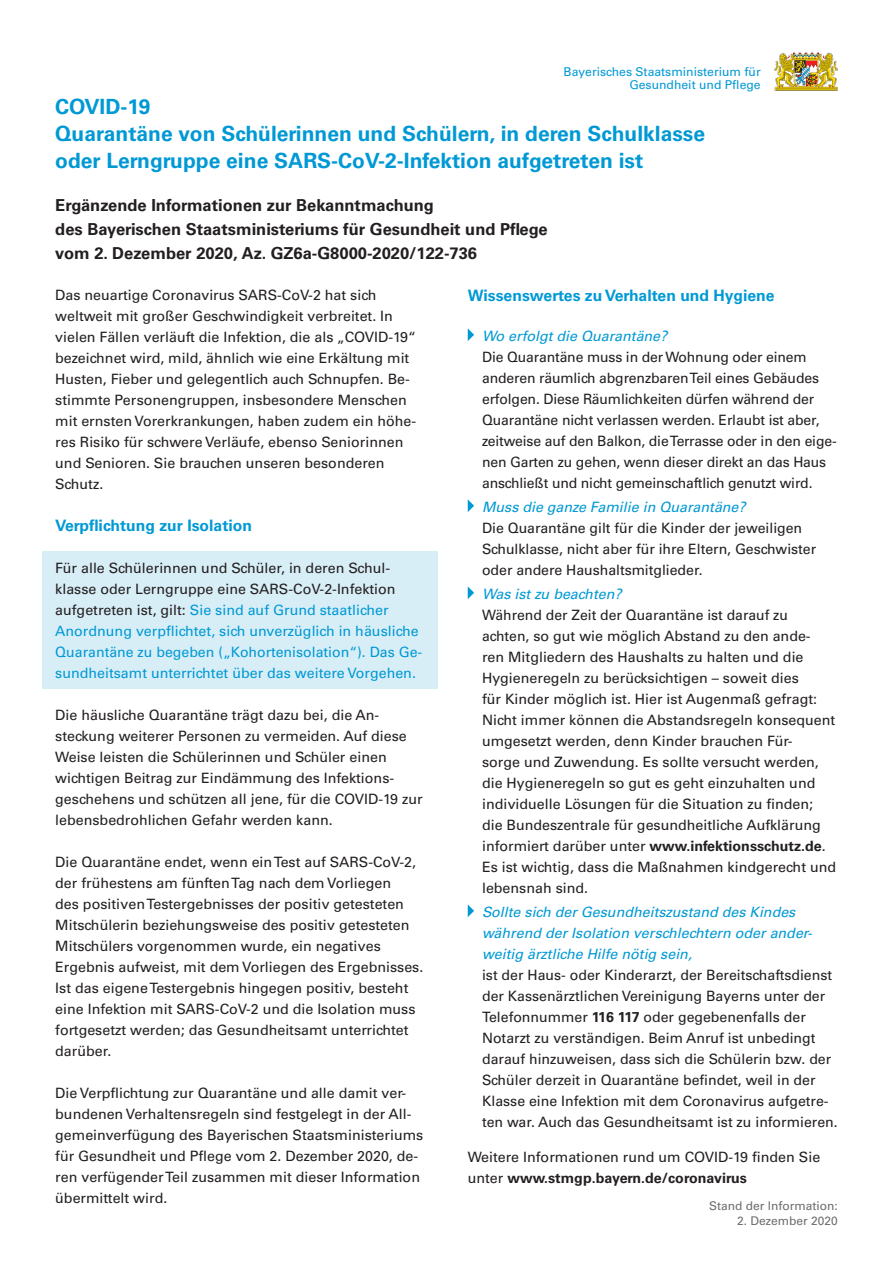
<style>
.page{position:relative;width:893px;height:1263px;background:#fff}
.page>*{position:absolute;margin:0;border:0;box-sizing:border-box;transform-origin:0 0}
.t1{font:700 21px/27px "Univers LT Std";color:#0099d5}
.t2{font:700 16.5px/24px "Univers LT Std";color:#231f20}
.t3{font:700 16.5px "Univers LT Pro 65";color:#231f20}
.t4{font:700 15.75px "Univers LT Std";color:#0099d5}
.t5{font:14.25px/21px "Univers LT Std";color:#231f20}
.t6{font:14.25px/21px "Univers LT Std";color:#0099d5}
.t7{font:italic 14.25px/21px "Univers LT Std";color:#0099d5}
.t8{font:12.15px/13.5px "Univers LT Std";color:#0099d5;text-align:right}
.t9{font:12px "Univers LT Std";color:#6c6d70}
.s1{font-family:"Univers LT Std"}
.s2{color:#231f20}
.s3{font-weight:700}
</style>
<div class="page">
<div style="left:43px;top:551px;width:395px;height:138px;background:#d8eef7"></div>
<svg style="left:468px;top:328px;width:6px;height:13px"></svg>
<svg style="left:468px;top:499px;width:6px;height:13px"></svg>
<svg style="left:468px;top:586px;width:6px;height:13px"></svg>
<svg style="left:468px;top:904px;width:6px;height:13px"></svg>
<img style="left:774px;top:53px;width:64px;height:38px">
<p class="t8" style="left:564px;top:65px;width:199px">Bayerisches Staatsministerium für<br>Gesundheit und Pflege</p>
<h1 class="t1" style="left:55px;top:93px;width:651px">COVID-19<br>Quarantäne von Schülerinnen und Schülern, in deren Schulklasse oder Lerngruppe eine SARS-CoV-2-Infektion aufgetreten ist</h1>
<p class="t2" style="left:55px;top:193px;width:494px">Ergänzende Informationen zur Bekanntmachung<br>des Bayerischen Staatsministeriums für Gesundheit und Pflege</p>
<p class="t3" style="left:55px;top:243px;width:423px"><span class="s1">vom 2. Dezember 2020,</span> Az. GZ6a-G8000-2020/122-736</p>
<p class="t5" style="left:55px;top:284px;width:362px">Das neuartige Coronavirus SARS-CoV-2 hat sich weltweit mit großer Geschwindigkeit verbreitet. In vielen Fällen verläuft die Infektion, die als „COVID-19“ bezeichnet wird, mild, ähnlich wie eine Erkältung mit Husten, Fieber und gelegentlich auch Schnupfen. Be&shy;stimmte Personengruppen, insbesondere Menschen mit ernsten Vorerkrankungen, haben zudem ein höhe&shy;res Risiko für schwere Verläufe, ebenso Seniorinnen und Senioren. Sie brauchen unseren besonderen Schutz.</p>
<p class="t4" style="left:55px;top:516px;width:198px">Verpflichtung zur Isolation</p>
<p class="t6" style="left:55px;top:557px;width:369px"><span class="s2">Für alle Schülerinnen und Schüler, in deren Schul&shy;klasse oder Lerngruppe eine SARS-CoV-2-Infektion aufgetreten ist, gilt:</span> Sie sind auf Grund staatlicher Anordnung verpflichtet, sich unverzüglich in häusliche Quarantäne zu begeben („Kohortenisolation“). Das Ge&shy;sundheitsamt unterrichtet über das weitere Vorgehen.</p>
<p class="t5" style="left:55px;top:704px;width:369px">Die häusliche Quarantäne trägt dazu bei, die An&shy;steckung weiterer Personen zu vermeiden. Auf diese Weise leisten die Schülerinnen und Schüler einen wichtigen Beitrag zur Eindämmung des Infektions&shy;geschehens und schützen all jene, für die COVID-19 zur lebensbedrohlichen Gefahr werden kann.</p>
<p class="t5" style="left:55px;top:851px;width:370px">Die Quarantäne endet, wenn ein Test auf SARS-CoV-2, der frühestens am fünften Tag nach dem Vorliegen<br>des positiven Testergebnisses der positiv getesteten Mitschülerin beziehungsweise des positiv getesteten Mitschülers vorgenommen wurde, ein negatives Ergebnis aufweist, mit dem Vorliegen des Ergebnisses.<br>Ist das eigene Testergebnis hingegen positiv, besteht eine Infektion mit SARS-CoV-2 und die Isolation muss fortgesetzt werden; das Gesundheitsamt unterrichtet darüber.</p>
<p class="t5" style="left:55px;top:1082px;width:369px">Die Verpflichtung zur Quarantäne und alle damit ver&shy;bundenen Verhaltensregeln sind festgelegt in der All&shy;gemeinverfügung des Bayerischen Staatsministeriums für Gesundheit und Pflege vom 2. Dezember 2020, de&shy;ren verfügender Teil zusammen mit dieser Information übermittelt wird.</p>
<p class="t4" style="left:468px;top:286px;width:308px">Wissenswertes zu Verhalten und Hygiene</p>
<p class="t7" style="left:482px;top:326px;width:187px">Wo erfolgt die Quarantäne?</p>
<p class="t5" style="left:482px;top:347px;width:356px">Die Quarantäne muss in der Wohnung oder einem anderen räumlich abgrenzbaren Teil eines Gebäudes erfolgen. Diese Räumlichkeiten dürfen während der Quarantäne nicht verlassen werden. Erlaubt ist aber, zeitweise auf den Balkon, die Terrasse oder in den eige&shy;nen Garten zu gehen, wenn dieser direkt an das Haus anschließt und nicht gemeinschaftlich genutzt wird.</p>
<p class="t7" style="left:482px;top:497px;width:265px">Muss die ganze Familie in Quarantäne?</p>
<p class="t5" style="left:482px;top:518px;width:336px">Die Quarantäne gilt für die Kinder der jeweiligen<br>Schulklasse, nicht aber für ihre Eltern, Geschwister oder andere Haushaltsmitglieder.</p>
<p class="t7" style="left:482px;top:584px;width:141px">Was ist zu beachten?</p>
<p class="t5" style="left:482px;top:605px;width:356px">Während der Zeit der Quarantäne ist darauf zu achten, so gut wie möglich Abstand zu den ande&shy;ren Mitgliedern des Haushalts zu halten und die Hygieneregeln zu berücksichtigen – soweit dies<br>für Kinder möglich ist. Hier ist Augenmaß gefragt:<br>Nicht immer können die Abstandsregeln konsequent umgesetzt werden, denn Kinder brauchen Für-<br>sorge und Zuwendung. Es sollte versucht werden, die Hygieneregeln so gut es geht einzuhalten und individuelle Lösungen für die Situation zu finden; die Bundeszentrale für gesundheitliche Aufklärung informiert darüber unter <span class="s3">www.infektionsschutz.de</span>.<br>Es ist wichtig, dass die Maßnahmen kindgerecht und lebensnah sind.</p>
<p class="t7" style="left:482px;top:902px;width:332px">Sollte sich der Gesundheitszustand des Kindes während der Isolation verschlechtern oder ander&shy;weitig ärztliche Hilfe nötig sein,</p>
<p class="t5" style="left:482px;top:965px;width:357px">ist der Haus- oder Kinderarzt, der Bereitschaftsdienst der Kassenärztlichen Vereinigung Bayerns unter der Telefonnummer <span class="s3">116 117</span> oder gegebenenfalls der Notarzt zu verständigen. Beim Anruf ist unbedingt darauf hinzuweisen, dass sich die Schülerin bzw. der Schüler derzeit in Quarantäne befindet, weil in der Klasse eine Infektion mit dem Coronavirus aufgetre&shy;ten war. Auch das Gesundheitsamt ist zu informieren.</p>
<p class="t5" style="left:468px;top:1146px;width:354px">Weitere Informationen rund um COVID-19 finden Sie unter <span class="s3">www.stmgp.bayern.de/coronavirus</span></p>
<p class="t9" style="left:709px;top:1198px;width:130px">Stand der Information:</p>
<p class="t9" style="left:737px;top:1213px;width:102px">2. Dezember 2020</p>
</div>
